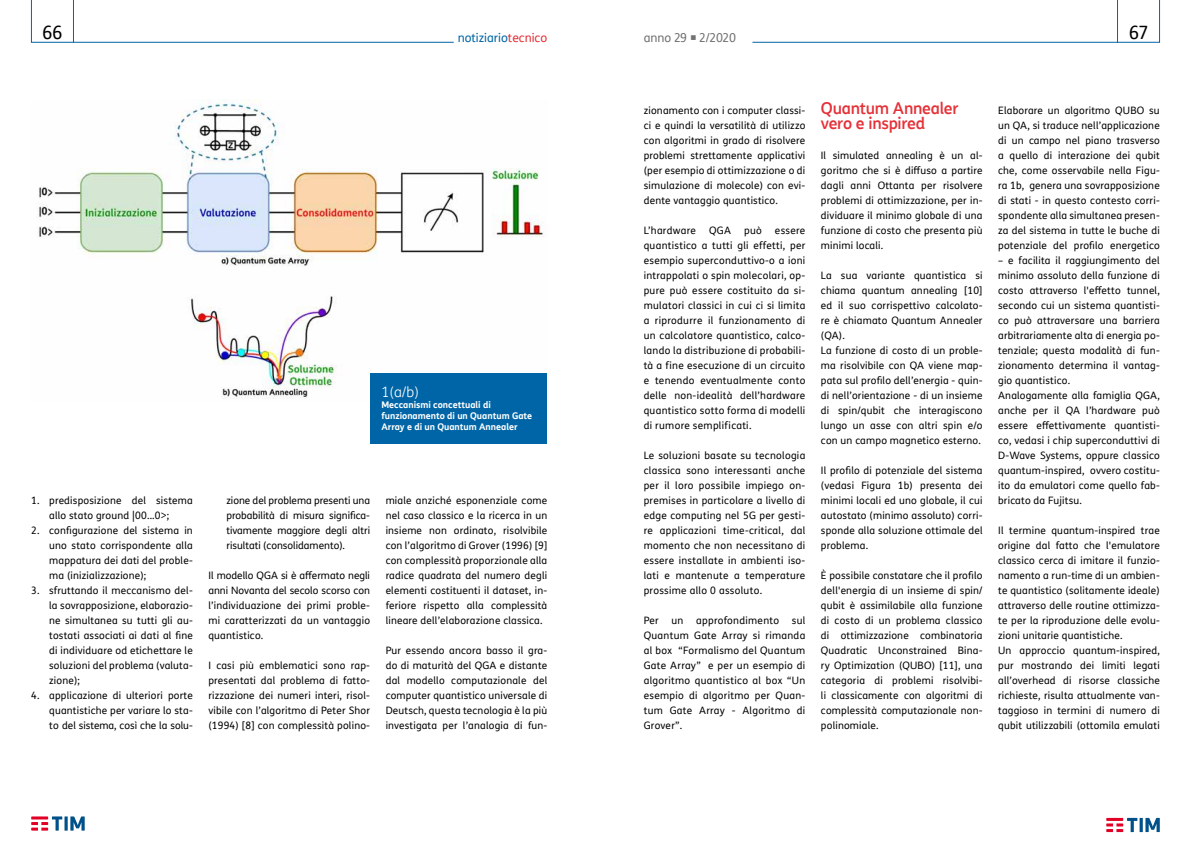
<style>
.page{position:relative;width:1191px;height:842px;background:#fff}
.page>*{position:absolute;margin:0;border:0;box-sizing:border-box;transform-origin:0 0}
.t1{font:18px "TIM Sans";color:#000}
.t2{font:500 16px/15px "TIM Sans";letter-spacing:-.02em;color:#e53138}
.t3{font:300 14px "TIM Sans";color:#fff}
.t4{font:12px "TIM Sans";color:#0065a6}
.t5{font:12px "TIM Sans";color:#707172}
.t6{font:10px/15px "TIM Sans";letter-spacing:.02em;color:#000;text-align:justify}
.t7{font:700 9px/10.8px "TIM Sans";color:#fff}
.s1{color:#e53138}
</style>
<div class="page">
<img style="left:38px;top:99px;width:506px;height:300px">
<div style="left:370px;top:373px;width:177px;height:70px;background:#0065a6"></div>
<svg style="left:31px;top:0;width:43px;height:43px"></svg>
<svg style="left:1117px;top:0;width:42px;height:43px"></svg>
<hr style="left:73px;top:42px;width:381px;height:1px;background:#0065a6">
<hr style="left:752px;top:42px;width:365px;height:1px;background:#0065a6">
<svg style="left:1106px;top:818px;width:53px;height:14px"></svg>
<svg style="left:31px;top:816px;width:54px;height:15px"></svg>
<h1 class="t1" style="left:42px;top:20px;width:22px">66</h1>
<p class="t4" style="left:458px;top:30px;width:91px">notiziario<span class="s1">tecnico</span></p>
<p class="t5" style="left:643px;top:29px;width:94px">anno 29 ○ 2/2020</p>
<h1 class="t1" style="left:1129px;top:20px;width:20px">67</h1>
<h3 class="t3" style="left:381px;top:383px;width:39px">1(a/b)</h3>
<p class="t7" style="left:381px;top:399px;width:152px">Meccanismi concettuali di funzionamento di un Quantum Gate<br>Array e di un Quantum Annealer</p>
<p class="t6" style="left:31px;top:493px;width:163px;text-align:center">1. predisposizione del sistema allo stato ground |00...0&gt;;</p>
<p class="t6" style="left:49px;top:523px;width:145px;text-indent:-18px">2. configurazione del sistema in uno stato corrispondente alla mappatura dei dati del proble&shy;ma (inizializzazione);</p>
<p class="t6" style="left:49px;top:583px;width:145px;text-indent:-18px">3. sfruttando il meccanismo del&shy;la sovrapposizione, elaborazio&shy;ne simultanea su tutti gli au&shy;tostati associati ai dati al fine di individuare od etichettare le soluzioni del problema (valuta&shy;zione);</p>
<p class="t6" style="left:49px;top:688px;width:145px;text-indent:-18px">4. applicazione di ulteriori porte quantistiche per variare lo sta&shy;to del sistema, così che la solu-</p>
<p class="t6" style="left:226px;top:493px;width:145px">zione del problema presenti una probabilità di misura significa&shy;tivamente maggiore degli altri risultati (consolidamento).</p>
<p class="t6" style="left:208px;top:568px;width:163px">Il modello QGA si è affermato negli anni Novanta del secolo scorso con l’individuazione dei primi proble&shy;mi caratterizzati da un vantaggio quantistico.</p>
<p class="t6" style="left:208px;top:658px;width:163px">I casi più emblematici sono rap&shy;presentati dal problema di fatto&shy;rizzazione dei numeri interi, risol&shy;vibile con l’algoritmo di Peter Shor (1994) [8] con complessità polino-</p>
<p class="t6" style="left:386px;top:493px;width:163px">miale anziché esponenziale come nel caso classico e la ricerca in un insieme non ordinato, risolvibile con l’algoritmo di Grover (1996) [9] con complessità proporzionale alla radice quadrata del numero degli elementi costituenti il dataset, in&shy;feriore rispetto alla complessità lineare dell’elaborazione classica.</p>
<p class="t6" style="left:386px;top:643px;width:163px">Pur essendo ancora basso il gra&shy;do di maturità del QGA e distante dal modello computazionale del computer quantistico universale di Deutsch, questa tecnologia è la più investigata per l’analogia di fun-</p>
<p class="t6" style="left:643px;top:103px;width:163px">zionamento con i computer classi&shy;ci e quindi la versatilità di utilizzo con algoritmi in grado di risolvere problemi strettamente applicativi (per esempio di ottimizzazione o di simulazione di molecole) con evi&shy;dente vantaggio quantistico.</p>
<p class="t6" style="left:643px;top:223px;width:54px">L’hardware</p>
<p class="t6" style="left:709px;top:223px;width:23px">QGA</p>
<p class="t6" style="left:744px;top:223px;width:19px">può</p>
<p class="t6" style="left:643px;top:223px;width:163px;text-indent:131px">essere quantistico a tutti gli effetti, per esempio superconduttivo-o a ioni intrappolati o spin molecolari, op&shy;pure può essere costituito da si&shy;mulatori classici in cui ci si limita a riprodurre il funzionamento di un calcolatore quantistico, calco&shy;lando la distribuzione di probabili&shy;tà a fine esecuzione di un circuito e tenendo eventualmente conto delle non-idealità dell’hardware quantistico sotto forma di modelli di rumore semplificati.</p>
<p class="t6" style="left:643px;top:448px;width:163px">Le soluzioni basate su tecnologia classica sono interessanti anche per il loro possibile impiego on&shy;premises in particolare a livello di edge computing nel 5G per gesti&shy;re applicazioni time-critical, dal momento che non necessitano di essere installate in ambienti iso&shy;lati e mantenute a temperature prossime allo 0 assoluto.</p>
<p class="t6" style="left:643px;top:613px;width:17px">Per</p>
<p class="t6" style="left:671px;top:613px;width:13px">un</p>
<p class="t6" style="left:696px;top:613px;width:84px">approfondimento</p>
<p class="t6" style="left:643px;top:613px;width:163px;text-indent:148px">sul Quantum Gate Array si rimanda al box “Formalismo del Quantum Gate Array” e per un esempio di algoritmo quantistico al box “Un esempio di algoritmo per Quan&shy;tum Gate Array - Algoritmo di Grover”.</p>
<h2 class="t2" style="left:821px;top:100px;width:139px">Quantum Annealer vero e inspired</h2>
<p class="t6" style="left:821px;top:148px;width:163px">Il simulated annealing è un al&shy;goritmo che si è diffuso a partire dagli anni Ottanta per risolvere problemi di ottimizzazione, per in&shy;dividuare il minimo globale di una funzione di costo che presenta più minimi locali.</p>
<p class="t6" style="left:821px;top:268px;width:163px;text-align:left">La sua variante quantistica si chiama quantum annealing [10] ed il suo corrispettivo calcolato&shy;re è chiamato Quantum Annealer (QA).<br>La funzione di costo di un proble&shy;ma risolvibile con QA viene map&shy;pata sul profilo dell’energia - quin&shy;di nell’orientazione - di un insieme di spin/qubit che interagiscono lungo un asse con altri spin e/o con un campo magnetico esterno.</p>
<p class="t6" style="left:821px;top:463px;width:163px">Il profilo di potenziale del sistema (vedasi Figura 1b) presenta dei minimi locali ed uno globale, il cui autostato (minimo assoluto) corri&shy;sponde alla soluzione ottimale del problema.</p>
<p class="t6" style="left:821px;top:568px;width:163px">È possibile constatare che il profilo dell'energia di un insieme di spin/ qubit è assimilabile alla funzione di costo di un problema classico di ottimizzazione combinatoria Quadratic Unconstrained Bina&shy;ry Optimization (QUBO) [11], una categoria di problemi risolvibi&shy;li classicamente con algoritmi di complessità computazionale non&shy;polinomiale.</p>
<p class="t6" style="left:998px;top:103px;width:163px">Elaborare un algoritmo QUBO su un QA, si traduce nell’applicazione di un campo nel piano trasverso a quello di interazione dei qubit che, come osservabile nella Figu&shy;ra 1b, genera una sovrapposizione di stati - in questo contesto corri&shy;spondente alla simultanea presen&shy;za del sistema in tutte le buche di potenziale del profilo energetico</p>
<p class="t6" style="left:998px;top:253px;width:163px;text-align:left">– e facilita il raggiungimento del minimo assoluto della funzione di costo attraverso l'effetto tunnel, secondo cui un sistema quantisti&shy;co può attraversare una barriera arbitrariamente alta di energia po&shy;tenziale; questa modalità di fun&shy;zionamento determina il vantag&shy;gio quantistico.<br>Analogamente alla famiglia QGA, anche per il QA l’hardware può essere effettivamente quantisti&shy;co, vedasi i chip superconduttivi di<br>D-Wave Systems, oppure classico quantum-inspired, ovvero costitu&shy;ito da emulatori come quello fab&shy;bricato da Fujitsu.</p>
<p class="t6" style="left:998px;top:523px;width:163px;text-align:left">Il termine quantum-inspired trae origine dal fatto che l'emulatore classico cerca di imitare il funzio&shy;namento a run-time di un ambien&shy;te quantistico (solitamente ideale) attraverso delle routine ottimizza&shy;te per la riproduzione delle evolu&shy;zioni unitarie quantistiche.<br>Un approccio quantum-inspired, pur mostrando dei limiti legati all’overhead di risorse classiche richieste, risulta attualmente van&shy;taggioso in termini di numero di qubit utilizzabili (ottomila emulati</p>
</div>
